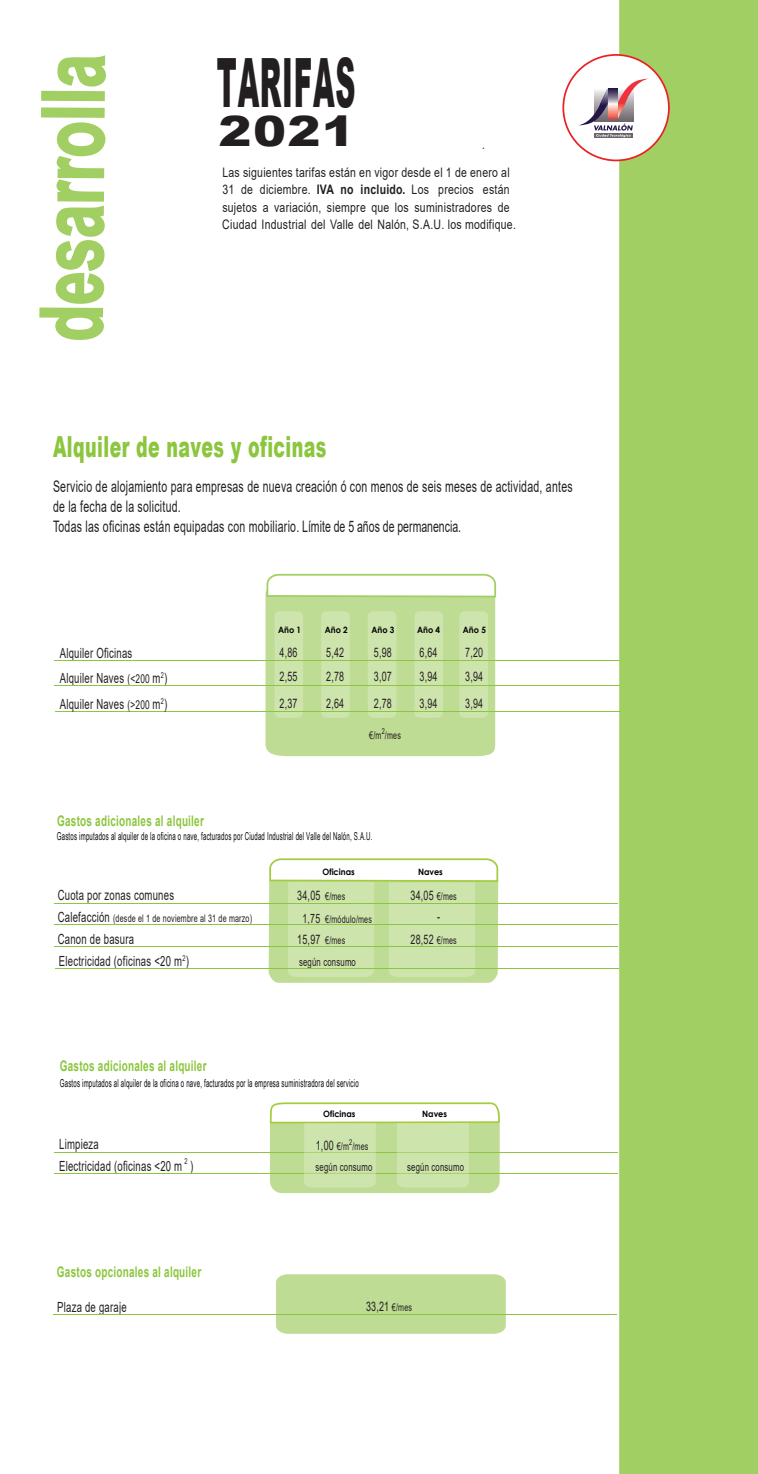
<style>
.page{position:relative;width:758px;height:1474px;background:#fff}
.page>*{position:absolute;margin:0;border:0;box-sizing:border-box;transform-origin:0 0}
.t1{font:700 86.27px "Arial";letter-spacing:-.01em;color:#a2cf64;scale:.7 1}
.t2{font:900 68.08px "Arial";letter-spacing:.025em;color:#231f20;scale:.41 1}
.t3{font:900 41.65px "Arial";color:#231f20;scale:1.19 1}
.t4{font:900 29.05px "Arial";letter-spacing:.025em;color:#8bc63e;scale:.6 1}
.t5{font:15.92px/19.8px "Arial";letter-spacing:.025em;color:#231f20;scale:.66 1}
.t6{font:700 14.53px "Arial";letter-spacing:.025em;color:#8bc63e;scale:.68 1}
.t7{font:14px/21.7px "Arial";letter-spacing:.025em;color:#231f20;scale:.68 1}
.t8{font:13.12px/17.5px "Arial";letter-spacing:.025em;color:#231f20;scale:.8 1}
.t9{font:13.12px/21px "Arial";letter-spacing:.025em;color:#231f20;scale:.68 1}
.t10{font:11.38px "Arial";letter-spacing:.025em;color:#231f20;scale:.68 1}
.t11{font:11.03px "Arial Narrow";letter-spacing:.025em;color:#0f0a10;scale:.68 1}
.t12{font:10.5px "Arial";letter-spacing:.025em;color:#231f20;scale:.68 1}
.t13{font:700 8.75px "Century Gothic";color:#000;scale:.93 1}
.t14{font:8.22px "Arial";color:#231f20;scale:.68 1}
.s1{font-weight:700}
.s2{font-size:12.25px}
.s3{font-size:14px}
.s4{font-size:10.5px}
.s5{font-size:12.95px}
.s6{font-size:13.12px}
</style>
<div class="page">
<div style="left:276px;top:1274px;width:229px;height:59px;background:#bfdc94"></div>
<div style="left:618px;top:0;width:139px;height:1473px;background:#a2cf64"></div>
<div style="left:270px;top:1103px;width:229px;height:90px;background:#bfdc94;border-radius:12px"></div>
<hr style="left:54px;top:1151px;width:564px;height:1px;background:#8bc63e">
<hr style="left:54px;top:1172px;width:564px;height:1px;background:#8bc63e">
<svg style="left:265px;top:1102px;width:234px;height:85px"></svg>
<hr style="left:397px;top:1151px;width:71px;height:1px;background:#a9d26c">
<hr style="left:397px;top:1172px;width:71px;height:1px;background:#a9d26c">
<hr style="left:54px;top:902px;width:563px;height:1px;background:#8bc63e">
<hr style="left:54px;top:924px;width:563px;height:1px;background:#8bc63e">
<hr style="left:54px;top:946px;width:563px;height:1px;background:#8bc63e">
<hr style="left:55px;top:968px;width:563px;height:1px;background:#8bc63e">
<div style="left:563px;top:55px;width:105px;height:105px;background:#fff;border-radius:50%"></div>
<div style="left:562px;top:54px;width:107px;height:107px;border:2px solid #ea2225;border-radius:50%"></div>
<svg style="left:268px;top:858px;width:230px;height:124px"></svg>
<div style="left:593px;top:133px;width:39px;height:5px;background:#6c656a"></div>
<svg style="left:578px;top:79px;width:69px;height:58px"></svg>
<hr style="left:52px;top:1313px;width:564px;height:1px;background:#8bc63e">
<svg style="left:39px;top:122px;width:67px;height:218px"></svg>
<div style="left:41px;top:107px;width:64px;height:11px;border:2px solid #a2cf62"></div>
<div style="left:41px;top:91px;width:64px;height:10px;border:2px solid #a2cf62"></div>
<svg style="left:57px;top:55px;width:49px;height:32px"></svg>
<hr style="left:55px;top:660px;width:564px;height:1px;background:#8bc63e">
<hr style="left:55px;top:685px;width:564px;height:1px;background:#8bc63e">
<hr style="left:56px;top:711px;width:564px;height:1px;background:#8bc63e">
<svg style="left:265px;top:574px;width:230px;height:182px;background:#cbe2a8"></svg>
<h1 class="t1" style="left:12px;top:342px;width:413px;rotate:-90deg">desarrolla</h1>
<h2 class="t2" style="left:217px;top:33px;width:339px">TARIFAS</h2>
<h3 class="t3" style="left:218px;top:101px;width:116px">2021</h3>
<p class="t7" style="left:481px;top:134px;width:5px">.</p>
<p class="t8" style="left:222px;top:163px;width:368px">Las siguientes tarifas están en vigor desde el 1 de enero al 31 de diciembre. <span class="s1">IVA no incluido.</span> Los precios están sujetos a variación, siempre que los suministradores de Ciudad Industrial del Valle del Nalón, S.A.U. los modifique.</p>
<h3 class="t4" style="left:53px;top:425px;width:457px">Alquiler de naves y oficinas</h3>
<p class="t5" style="left:53px;top:477px;width:788px">Servicio de alojamiento para empresas de nueva creación ó con menos de seis meses de actividad, antes de la fecha de la solicitud.<br>Todas las oficinas están equipadas con mobiliario. Límite de 5 años de permanencia.</p>
<p class="t7" style="left:60px;top:640px;width:159px;line-height:24.7px">Alquiler Oficinas<br>Alquiler Naves <span class="s2">(&lt;200</span> m<sup>2</sup>)</p>
<p class="t7" style="left:60px;top:693px;width:159px">Alquiler Naves <span class="s2">(&gt;200</span> m<sup>2</sup>)</p>
<p class="t6" style="left:57px;top:811px;width:217px">Gastos adicionales al alquiler</p>
<p class="t13" style="left:278px;top:623px;width:26px">Año 1</p>
<p class="t13" style="left:324px;top:623px;width:26px">Año 2</p>
<p class="t13" style="left:371px;top:623px;width:26px">Año 3</p>
<p class="t13" style="left:417px;top:623px;width:26px">Año 4</p>
<p class="t13" style="left:462px;top:623px;width:26px">Año 5</p>
<p class="t9" style="left:279px;top:666px;width:28px">2,55</p>
<p class="t9" style="left:326px;top:666px;width:28px">2,78</p>
<p class="t9" style="left:373px;top:666px;width:28px">3,07</p>
<p class="t9" style="left:419px;top:666px;width:28px">3,94</p>
<p class="t9" style="left:465px;top:666px;width:28px">3,94</p>
<p class="t9" style="left:279px;top:692px;width:28px">2,37</p>
<p class="t9" style="left:326px;top:692px;width:28px">2,64</p>
<p class="t9" style="left:373px;top:692px;width:28px">2,78</p>
<p class="t9" style="left:419px;top:692px;width:28px">3,94</p>
<p class="t9" style="left:465px;top:692px;width:28px">3,94</p>
<p class="t9" style="left:279px;top:642px;width:28px">4,86</p>
<p class="t9" style="left:326px;top:642px;width:28px">5,42</p>
<p class="t9" style="left:373px;top:642px;width:28px">5,98</p>
<p class="t9" style="left:419px;top:642px;width:28px">6,64</p>
<p class="t9" style="left:465px;top:642px;width:28px">7,20</p>
<p class="t12" style="left:369px;top:727px;width:48px">€/m<sup>2</sup>/mes</p>
<p class="t11" style="left:57px;top:828px;width:465px">Gastos imputados al alquiler de la oficina o nave, facturados por Ciudad Industrial del Valle del Nalón, S.A.U.</p>
<p class="t7" style="left:58px;top:883px;width:172px">Cuota por zonas comunes</p>
<p class="t7" style="left:58px;top:927px;width:114px">Canon de basura</p>
<p class="t12" style="left:58px;top:911px;width:287px"><span class="s3">Calefacción</span> (desde el 1 de noviembre al 31 de marzo)</p>
<p class="t13" style="left:322px;top:865px;width:36px">Oficinas</p>
<p class="t13" style="left:417px;top:865px;width:28px">Naves</p>
<p class="t9" style="left:297px;top:885px;width:72px">34,05 <span class="s4">€/mes</span></p>
<p class="t12" style="left:302px;top:912px;width:104px"><span class="s5">1,75</span> €/módulo/mes</p>
<p class="t9" style="left:297px;top:929px;width:72px">15,97 <span class="s4">€/mes</span></p>
<p class="t9" style="left:437px;top:885px;width:31px;text-indent:-26px">34,05 <span class="s4">€/mes </span>-</p>
<p class="t9" style="left:410px;top:928px;width:70px">28,52 <span class="s4">€/mes</span></p>
<p class="t7" style="left:59px;top:950px;width:192px">Electricidad (oficinas &lt;20 m<sup>2</sup>)</p>
<p class="t10" style="left:299px;top:954px;width:85px">según consumo</p>
<p class="t6" style="left:60px;top:1055px;width:217px">Gastos adicionales al alquiler</p>
<p class="t11" style="left:60px;top:1075px;width:441px">Gastos imputados al alquiler de la oficina o nave, facturados por la empresa suministradora del servicio</p>
<p class="t7" style="left:59px;top:1133px;width:182px">Limpieza<br>Electricidad (oficinas &lt;20 m</p>
<p class="t14" style="left:184px;top:1155px;width:6px">2</p>
<p class="t7" style="left:190px;top:1154px;width:6px">)</p>
<p class="t13" style="left:323px;top:1107px;width:36px">Oficinas</p>
<p class="t13" style="left:422px;top:1107px;width:28px">Naves</p>
<p class="t12" style="left:315px;top:1139px;width:79px"><span class="s6">1,00</span> €/m<sup>2</sup>/mes</p>
<p class="t10" style="left:315px;top:1158px;width:85px">según consumo</p>
<p class="t10" style="left:407px;top:1158px;width:85px">según consumo</p>
<p class="t6" style="left:57px;top:1261px;width:213px">Gastos opcionales al alquiler</p>
<p class="t7" style="left:57px;top:1295px;width:104px">Plaza de garaje</p>
<p class="t9" style="left:366px;top:1296px;width:69px">33,21 <span class="s4">€/mes</span></p>
</div>
